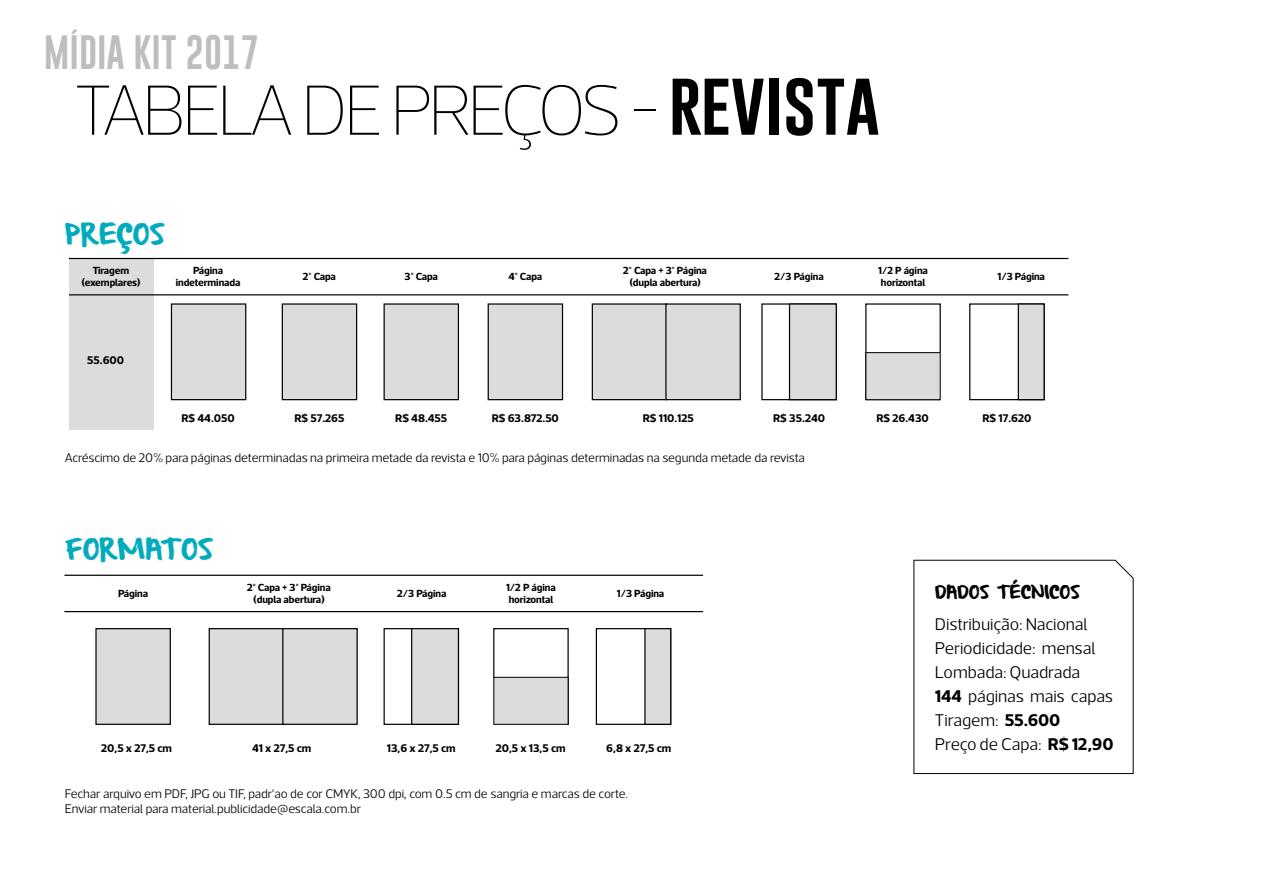
<style>
.page{position:relative;width:1263px;height:893px;background:#fff}
.page>*{position:absolute;margin:0;border:0;box-sizing:border-box;transform-origin:0 0}
.t1{font:100 72.15px "Acto";letter-spacing:-.065em;color:#000}
.t2{font:35.25px "Gobold";color:#bcbec0}
.t3{font:23.7px "From Where You Are";color:#00abbd}
.t4{font:300 17.25px/24px "Acto";letter-spacing:-.005em;color:#000}
.t5{font:15.15px "From Where You Are";letter-spacing:-.02em;color:#000}
.t6{font:300 12.75px/15.3px "Acto";letter-spacing:-.01em;color:#000}
.t7{font:700 11.25px "Acto";letter-spacing:-.005em;color:#000}
.t8{font:700 10.5px/12.6px "Acto";letter-spacing:-.01em;color:#000;text-align:center}
.s1{font-family:"Gobold";font-weight:400;font-size:66.15px}
.s2{font-weight:700}
</style>
<div class="page">
<svg style="left:913px;top:559px;width:221px;height:215px"></svg>
<div style="left:69px;top:259px;width:84px;height:171px;background:#dbdcdd"></div>
<div style="left:969px;top:303px;width:76px;height:97px;border:1px solid #000"></div>
<div style="left:596px;top:628px;width:75px;height:97px;border:1px solid #000"></div>
<div style="left:171px;top:304px;width:75px;height:96px;background:#dbdcdd"></div>
<div style="left:171px;top:303px;width:75px;height:97px;border:1px solid #000"></div>
<div style="left:96px;top:629px;width:74px;height:95px;background:#dbdcdd"></div>
<div style="left:95px;top:628px;width:76px;height:97px;border:1px solid #000"></div>
<div style="left:282px;top:304px;width:75px;height:96px;background:#dbdcdd"></div>
<div style="left:282px;top:303px;width:75px;height:97px;border:1px solid #000"></div>
<div style="left:384px;top:304px;width:74px;height:96px;background:#dbdcdd"></div>
<div style="left:383px;top:303px;width:76px;height:97px;border:1px solid #000"></div>
<div style="left:488px;top:304px;width:74px;height:96px;background:#dbdcdd"></div>
<div style="left:488px;top:303px;width:75px;height:97px;border:1px solid #000"></div>
<div style="left:592px;top:304px;width:75px;height:96px;background:#dbdcdd"></div>
<div style="left:592px;top:303px;width:75px;height:97px;border:1px solid #000"></div>
<div style="left:666px;top:304px;width:74px;height:96px;background:#dbdcdd"></div>
<div style="left:665px;top:303px;width:76px;height:97px;border:1px solid #000"></div>
<div style="left:209px;top:629px;width:74px;height:95px;background:#dbdcdd"></div>
<div style="left:209px;top:628px;width:75px;height:97px;border:1px solid #000"></div>
<div style="left:283px;top:629px;width:74px;height:95px;background:#dbdcdd"></div>
<div style="left:282px;top:628px;width:76px;height:97px;border:1px solid #000"></div>
<div style="left:789px;top:304px;width:47px;height:96px;background:#dbdcdd"></div>
<div style="left:789px;top:303px;width:48px;height:97px;border:1px solid #000"></div>
<div style="left:384px;top:628px;width:75px;height:97px;border:1px solid #000"></div>
<div style="left:412px;top:629px;width:46px;height:95px;background:#dbdcdd"></div>
<div style="left:411px;top:628px;width:48px;height:97px;border:1px solid #000"></div>
<div style="left:866px;top:353px;width:74px;height:47px;background:#dbdcdd"></div>
<div style="left:865px;top:352px;width:75px;height:48px;border:1px solid #000"></div>
<div style="left:493px;top:628px;width:76px;height:97px;border:1px solid #000"></div>
<div style="left:494px;top:677px;width:74px;height:47px;background:#dbdcdd"></div>
<div style="left:493px;top:677px;width:75px;height:48px;border:1px solid #000"></div>
<div style="left:1018px;top:304px;width:26px;height:96px;background:#dbdcdd"></div>
<div style="left:1018px;top:303px;width:27px;height:97px;border:1px solid #000"></div>
<div style="left:645px;top:629px;width:26px;height:95px;background:#dbdcdd"></div>
<div style="left:644px;top:628px;width:27px;height:97px;border:1px solid #000"></div>
<hr style="left:69px;top:294px;width:999px;height:1px;background:#000">
<hr style="left:64px;top:611px;width:639px;height:1px;background:#000">
<hr style="left:69px;top:258px;width:999px;height:1px;background:#000">
<hr style="left:64px;top:575px;width:639px;height:1px;background:#000">
<h2 class="t2" style="left:44px;top:29px;width:217px">MÍDIA KIT 2017</h2>
<h1 class="t1" style="left:74px;top:70px;width:807px">TABELA DE PREÇOS - <span class="s1">revista</span></h1>
<h3 class="t3" style="left:65px;top:223px;width:102px">PREÇOS</h3>
<p class="t8" style="left:81px;top:264px;width:61px">Tiragem (exemplares)</p>
<p class="t8" style="left:176px;top:264px;width:66px">Página indeterminada</p>
<p class="t7" style="left:87px;top:354px;width:38px">55.600</p>
<p class="t7" style="left:181px;top:411px;width:55px">R$ 44.050</p>
<p class="t8" style="left:623px;top:264px;width:85px">2° Capa + 3° Página (dupla abertura)</p>
<p class="t8" style="left:878px;top:264px;width:51px;text-align:left">1/2 P ágina horizontal</p>
<p class="t8" style="left:303px;top:270px;width:34px">2° Capa</p>
<p class="t8" style="left:404px;top:270px;width:35px">3° Capa</p>
<p class="t8" style="left:508px;top:270px;width:35px">4° Capa</p>
<p class="t8" style="left:997px;top:270px;width:49px">1/3 Página</p>
<p class="t8" style="left:774px;top:270px;width:51px">2/3 Página</p>
<p class="t7" style="left:294px;top:411px;width:51px">R$ 57.265</p>
<p class="t7" style="left:395px;top:411px;width:54px">R$ 48.455</p>
<p class="t7" style="left:492px;top:411px;width:69px">R$ 63.872.50</p>
<p class="t7" style="left:643px;top:411px;width:52px">R$ 110.125</p>
<p class="t7" style="left:773px;top:411px;width:53px">R$ 35.240</p>
<p class="t7" style="left:876px;top:411px;width:54px">R$ 26.430</p>
<p class="t7" style="left:982px;top:411px;width:50px">R$ 17.620</p>
<p class="t6" style="left:65px;top:450px;width:741px">Acréscimo de 20% para páginas determinadas na primeira metade da revista e 10% para páginas determinadas na segunda metade da revista</p>
<h3 class="t3" style="left:65px;top:538px;width:150px">FORMATOS</h3>
<p class="t8" style="left:118px;top:587px;width:32px">Página</p>
<p class="t8" style="left:247px;top:581px;width:85px">2° Capa + 3° Página (dupla abertura)</p>
<p class="t8" style="left:397px;top:587px;width:51px">2/3 Página</p>
<p class="t8" style="left:506px;top:581px;width:51px;text-align:left">1/2 P ágina horizontal</p>
<p class="t8" style="left:617px;top:587px;width:49px">1/3 Página</p>
<p class="t7" style="left:101px;top:741px;width:72px">20,5 x 27,5 cm</p>
<p class="t7" style="left:252px;top:741px;width:61px">41 x 27,5 cm</p>
<p class="t7" style="left:387px;top:741px;width:70px">13,6 x 27,5 cm</p>
<p class="t7" style="left:496px;top:741px;width:71px">20,5 x 13,5 cm</p>
<p class="t7" style="left:606px;top:741px;width:67px">6,8 x 27,5 cm</p>
<p class="t6" style="left:65px;top:785px;width:565px">Fechar arquivo em PDF, JPG ou TIF, padr’ao de cor CMYK, 300 dpi, com 0.5 cm de sangria e marcas de corte.<br>Enviar material para material.publicidade@escala.com.br</p>
<p class="t5" style="left:935px;top:585px;width:147px">DADOS TÉCNICOS</p>
<h3 class="t4" style="left:935px;top:612px;width:180px">Distribuição: Nacional<br>Periodicidade: mensal<br>Lombada: Quadrada<br><span class="s2">144</span> páginas mais capas<br>Tiragem: <span class="s2">55.600<br></span>Preço de Capa: <span class="s2">R$ 12,90</span></h3>
</div>
